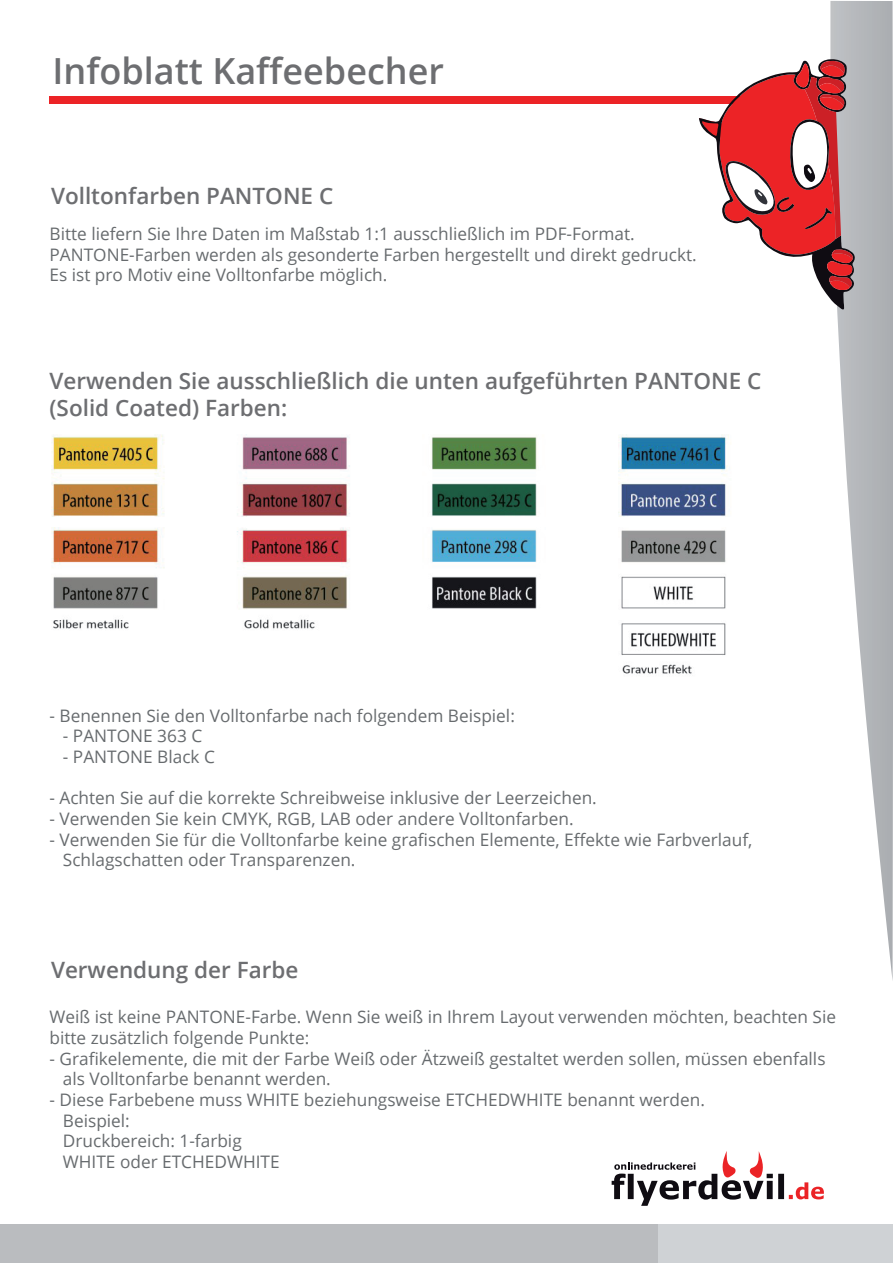
<style>
.page{position:relative;width:893px;height:1263px;background:#fff}
.page>*{position:absolute;margin:0;border:0;box-sizing:border-box;transform-origin:0 0}
.t1{font:600 36px "Open Sans";color:#6d6e71}
.t2{font:600 22.5px/27px "Open Sans";color:#6d6e71}
.t3{font:17.25px/20.7px "Open Sans";color:#676b6e}
</style>
<div class="page">
<div style="left:49px;top:96px;width:719px;height:8px;background:#ec2326"></div>
<img style="left:830px;top:1px;width:63px;height:979px">
<svg style="left:699px;top:59px;width:156px;height:253px"></svg>
<img style="left:51px;top:434px;width:678px;height:240px">
<svg style="left:612px;top:1151px;width:212px;height:55px"></svg>
<div style="left:0;top:1224px;width:658px;height:38px;background:#babcbf"></div>
<div style="left:658px;top:1224px;width:235px;height:38px;background:#cfd2d5"></div>
<p class="t1" style="left:52px;top:46px;width:393px">Infoblatt Kaffeebecher</p>
<p class="t2" style="left:51px;top:182px;width:284px">Volltonfarben PANTONE C</p>
<p class="t3" style="left:50px;top:223px;width:649px">Bitte liefern Sie Ihre Daten im Maßstab 1:1 ausschließlich im PDF-Format.<br>PANTONE-Farben werden als gesonderte Farben hergestellt und direkt gedruckt.<br>Es ist pro Motiv eine Volltonfarbe möglich.</p>
<p class="t2" style="left:49px;top:366px;width:713px">Verwenden Sie ausschließlich die unten aufgeführten PANTONE C (Solid Coated) Farben:</p>
<p class="t3" style="left:50px;top:704px;width:467px">- Benennen Sie den Volltonfarbe nach folgendem Beispiel:</p>
<p class="t3" style="left:63px;top:725px;width:141px">- PANTONE 363 C</p>
<p class="t3" style="left:63px;top:746px;width:154px">- PANTONE Black C</p>
<p class="t3" style="left:50px;top:787px;width:549px">- Achten Sie auf die korrekte Schreibweise inklusive der Leerzeichen.</p>
<p class="t3" style="left:50px;top:808px;width:526px">- Verwenden Sie kein CMYK, RGB, LAB oder andere Volltonfarben.</p>
<p class="t3" style="left:63px;top:829px;width:691px;text-indent:-13px">- Verwenden Sie für die Volltonfarbe keine grafischen Elemente, Effekte wie Farbverlauf,<br>Schlagschatten oder Transparenzen.</p>
<p class="t2" style="left:51px;top:956px;width:249px">Verwendung der Farbe</p>
<p class="t3" style="left:50px;top:1006px;width:788px">Weiß ist keine PANTONE-Farbe. Wenn Sie weiß in Ihrem Layout verwenden möchten, beachten Sie bitte zusätzlich folgende Punkte:</p>
<p class="t3" style="left:63px;top:1047px;width:764px;text-indent:-13px">- Grafikelemente, die mit der Farbe Weiß oder Ätzweiß gestaltet werden sollen, müssen ebenfalls als Volltonfarbe benannt werden.</p>
<p class="t3" style="left:63px;top:1089px;width:644px;text-indent:-13px">- Diese Farbebene muss WHITE beziehungsweise ETCHEDWHITE benannt werden.<br>Beispiel:<br>Druckbereich: 1-farbig<br>WHITE oder ETCHEDWHITE</p>
</div>
